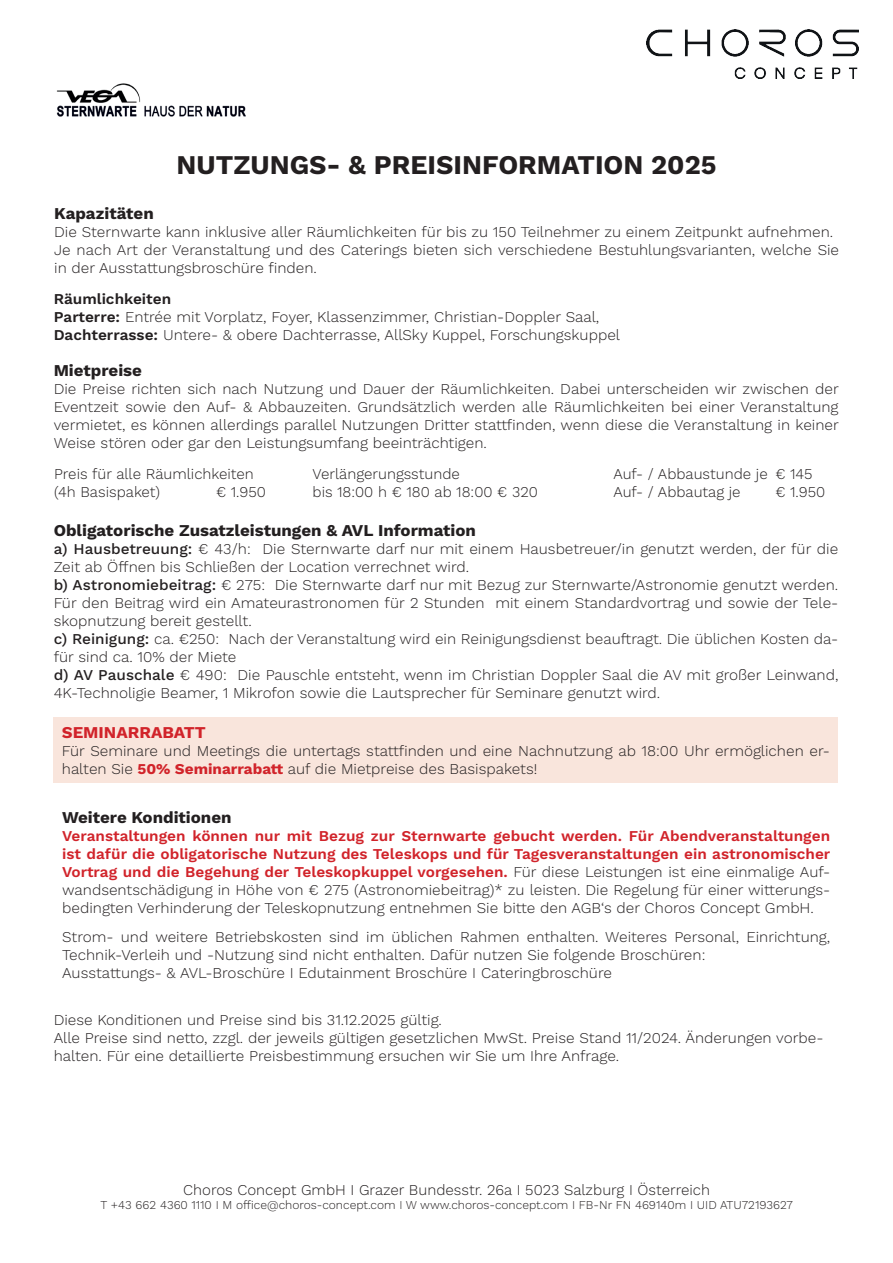
<style>
.page{position:relative;width:893px;height:1263px;background:#fff}
.page>*{position:absolute;margin:0;border:0;box-sizing:border-box;transform-origin:0 0}
.t1{font:700 27px "Work Sans";color:#231f20}
.t2{font:700 16.5px "Work Sans";color:#231f20}
.t3{font:700 16.5px "Work Sans";color:#d1232a}
.t4{font:300 15px/18px "Work Sans";color:#231f20}
.t5{font:600 15px/18px "Work Sans";color:#d1232a;text-align:justify}
.t6{font:300 12px "Work Sans";color:#231f20}
.s1{font-weight:600}
.s2{font-weight:500}
.s3{font-weight:700;color:#d1232a}
.s4{font-weight:300;color:#231f20}
</style>
<div class="page">
<div style="left:53px;top:717px;width:785px;height:65px;background:#f9e5dc"></div>
<img style="left:56px;top:83px;width:190px;height:34px">
<img style="left:646px;top:29px;width:212px;height:50px">
<h1 class="t1" style="left:176px;top:149px;width:542px">NUTZUNGS- &amp; PREISINFORMATION 2025</h1>
<p class="t2" style="left:54px;top:204px;width:101px">Kapazitäten</p>
<p class="t4" style="left:54px;top:224px;width:786px">Die Sternwarte kann inklusive aller Räumlichkeiten für bis zu 150 Teilnehmer zu einem Zeitpunkt aufnehmen.<br>Je nach Art der Veranstaltung und des Caterings bieten sich verschiedene Bestuhlungsvarianten, welche Sie in der Ausstattungsbroschüre finden.</p>
<p class="t4" style="left:54px;top:291px;width:568px"><span class="s1">Räumlichkeiten<br>Parterre:</span> Entrée mit Vorplatz, Foyer, Klassenzimmer, Christian-Doppler Saal,<br><span class="s1">Dachterrasse:</span> Untere- &amp; obere Dachterrasse, AllSky Kuppel, Forschungskuppel</p>
<p class="t2" style="left:54px;top:361px;width:90px">Mietpreise</p>
<p class="t4" style="left:54px;top:381px;width:787px;text-align:justify">Die Preise richten sich nach Nutzung und Dauer der Räumlichkeiten. Dabei unterscheiden wir zwischen der Eventzeit sowie den Auf- &amp; Abbauzeiten. Grundsätzlich werden alle Räumlichkeiten bei einer Veranstaltung vermietet, es können allerdings parallel Nutzungen Dritter stattfinden, wenn diese die Veranstaltung in keiner Weise stören oder gar den Leistungsumfang beeinträchtigen.</p>
<p class="t4" style="left:54px;top:466px;width:201px">Preis für alle Räumlichkeiten (4h Basispaket)</p>
<p class="t4" style="left:216px;top:484px;width:51px">€ 1.950</p>
<p class="t4" style="left:313px;top:466px;width:227px">Verlängerungsstunde<br>bis 18:00 h € 180 ab 18:00 € 320</p>
<p class="t4" style="left:613px;top:466px;width:201px">Auf- / Abbaustunde je € 145<br>Auf- / Abbautag je</p>
<p class="t4" style="left:775px;top:484px;width:51px">€ 1.950</p>
<p class="t2" style="left:54px;top:520px;width:424px">Obligatorische Zusatzleistungen &amp; AVL Information</p>
<p class="t4" style="left:54px;top:540px;width:786px"><span class="s2">a) Hausbetreuung:</span> € 43/h: Die Sternwarte darf nur mit einem Hausbetreuer/in genutzt werden, der für die Zeit ab Öffnen bis Schließen der Location verrechnet wird.<br><span class="s2">b) Astronomiebeitrag:</span> € 275: Die Sternwarte darf nur mit Bezug zur Sternwarte/Astronomie genutzt werden.<br>Für den Beitrag wird ein Amateurastronomen für 2 Stunden mit einem Standardvortrag und sowie der Tele&shy;skopnutzung bereit gestellt.<br><span class="s2">c) Reinigung:</span> ca. €250: Nach der Veranstaltung wird ein Reinigungsdienst beauftragt. Die üblichen Kosten da&shy;für sind ca. 10% der Miete<br><span class="s2">d) AV Pauschale</span> € 490: Die Pauschle entsteht, wenn im Christian Doppler Saal die AV mit großer Leinwand, 4K-Technoligie Beamer, 1 Mikrofon sowie die Lautsprecher für Seminare genutzt wird.</p>
<p class="t3" style="left:62px;top:723px;width:145px">SEMINARRABATT</p>
<p class="t4" style="left:62px;top:742px;width:769px">Für Seminare und Meetings die untertags stattfinden und eine Nachnutzung ab 18:00 Uhr ermöglichen er&shy;halten Sie <span class="s3">50% Seminarrabatt</span> auf die Mietpreise des Basispakets!</p>
<p class="t2" style="left:62px;top:807px;width:171px">Weitere Konditionen</p>
<p class="t5" style="left:62px;top:827px;width:770px">Veranstaltungen können nur mit Bezug zur Sternwarte gebucht werden. Für Abendveranstaltungen ist dafür die obligatorische Nutzung des Teleskops und für Tagesveranstaltungen ein astronomischer Vortrag und die Begehung der Teleskopkuppel vorgesehen. <span class="s4">Für diese Leistungen ist eine einmalige Auf&shy;wandsentschädigung in Höhe von € 275 (Astronomiebeitrag)* zu leisten. Die Regelung für einer witterungs&shy;bedingten Verhinderung der Teleskopnutzung entnehmen Sie bitte den AGB‘s der Choros Concept GmbH.</span></p>
<p class="t4" style="left:62px;top:928px;width:769px">Strom- und weitere Betriebskosten sind im üblichen Rahmen enthalten. Weiteres Personal, Einrichtung,<br>Technik-Verleih und -Nutzung sind nicht enthalten. Dafür nutzen Sie folgende Broschüren:<br>Ausstattungs- &amp; AVL-Broschüre I Edutainment Broschüre I Cateringbroschüre</p>
<p class="t4" style="left:54px;top:1011px;width:771px">Diese Konditionen und Preise sind bis 31.12.2025 gültig.<br>Alle Preise sind netto, zzgl. der jeweils gültigen gesetzlichen MwSt. Preise Stand 11/2024. Änderungen vorbe&shy;halten. Für eine detaillierte Preisbestimmung ersuchen wir Sie um Ihre Anfrage.</p>
<p class="t4" style="left:183px;top:1181px;width:528px">Choros Concept GmbH I Grazer Bundesstr. 26a I 5023 Salzburg I Österreich</p>
<p class="t6" style="left:101px;top:1198px;width:694px">T +43 662 4360 1110 I M office@choros-concept.com I W www.choros-concept.com I FB-Nr FN 469140m I UID ATU72193627</p>
</div>
